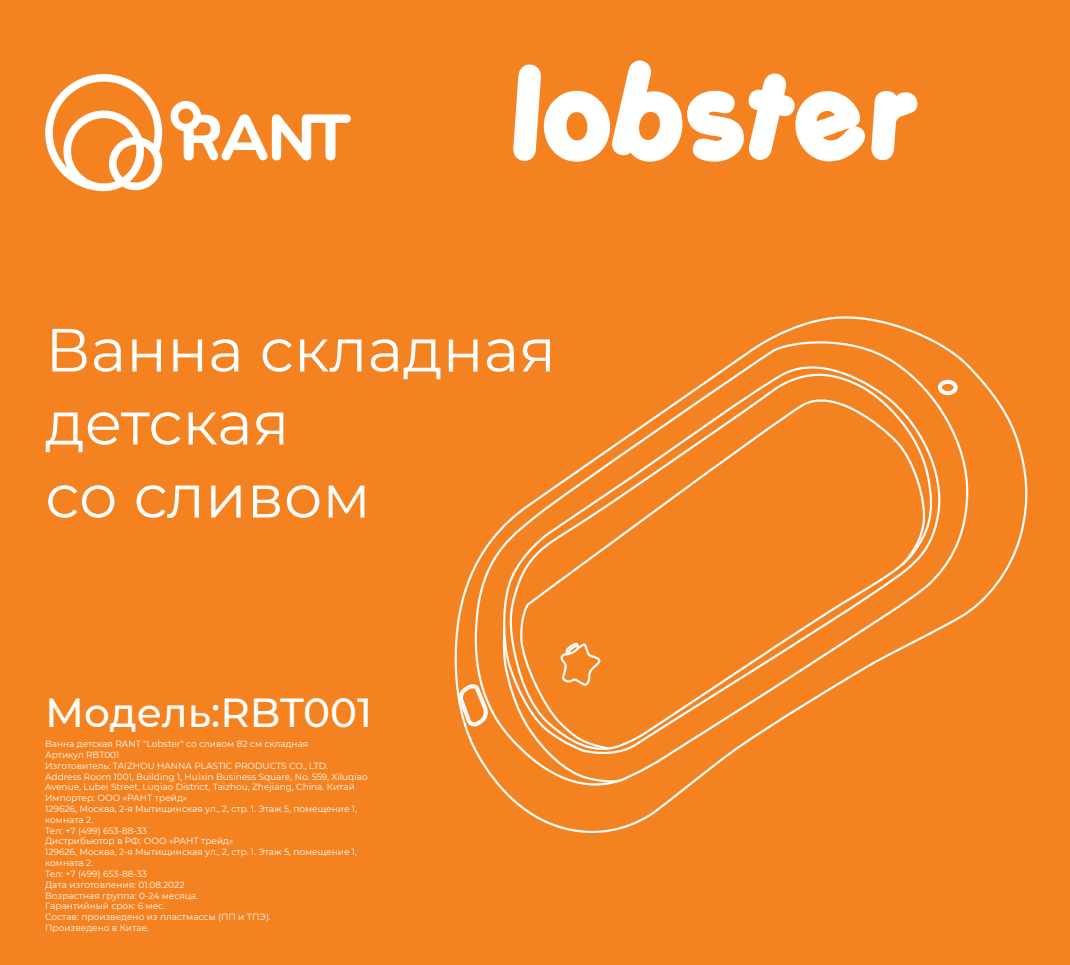
<style>
.page{position:relative;width:1070px;height:965px;background:#fff}
.page>*{position:absolute;margin:0;border:0;box-sizing:border-box;transform-origin:0 0}
.t1{font:60.75px/72.9px "Montserrat";color:#fff}
.t2{font:500 40.5px "Montserrat";color:#fff}
.t3{font:9px/10.8px "Montserrat";color:#fff}
</style>
<div class="page">
<div style="left:0;top:0;width:1070px;height:964px;background:#f58220"></div>
<svg style="left:454px;top:316px;width:574px;height:517px"></svg>
<svg style="left:458px;top:682px;width:30px;height:61px"></svg>
<div style="left:938px;top:379px;width:20px;height:16px;border:2px solid #fff;border-radius:50%"></div>
<div style="left:940px;top:381px;width:16px;height:12px;border:2px solid #fff;border-radius:50%"></div>
<svg style="left:502px;top:624px;width:121px;height:162px"></svg>
<svg style="left:520px;top:387px;width:409px;height:363px"></svg>
<svg style="left:45px;top:74px;width:117px;height:117px"></svg>
<svg style="left:171px;top:101px;width:180px;height:59px"></svg>
<svg style="left:513px;top:60px;width:352px;height:102px"></svg>
<svg style="left:871px;top:91px;width:46px;height:69px"></svg>
<h1 class="t1" style="left:45px;top:311px;width:512px">Ванна складная детская<br>со сливом</h1>
<h2 class="t2" style="left:45px;top:684px;width:328px">Модель:RBT001</h2>
<p class="t3" style="left:45px;top:738px;width:324px">Ванна детская RANT "Lobster" со сливом 82 см складная<br>Артикул RBT001<br>Изготовитель: TAIZHOU HANNA PLASTIC PRODUCTS CO., LTD.<br>Address Room 1001, Building 1, Huixin Business Square, No. 559, Xiluqiao Avenue, Lubei Street, Luqiao District, Taizhou, Zhejiang, China. Китай Импортер: ООО «РАНТ трейд»<br>129626, Москва, 2-я Мытищинская ул., 2, стр. 1. Этаж 5, помещение 1, комната 2.<br>Тел: +7 (499) 653-88-33<br>Дистрибьютор в РФ: ООО «РАНТ трейд»<br>129626, Москва, 2-я Мытищинская ул., 2, стр. 1. Этаж 5, помещение 1, комната 2.<br>Тел: +7 (499) 653-88-33<br>Дата изготовления: 01.08.2022<br>Возрастная группа: 0-24 месяца.<br>Гарантийный срок: 6 мес.<br>Состав: произведено из пластмассы (ПП и ТПЭ).<br>Произведено в Китае.</p>
</div>
